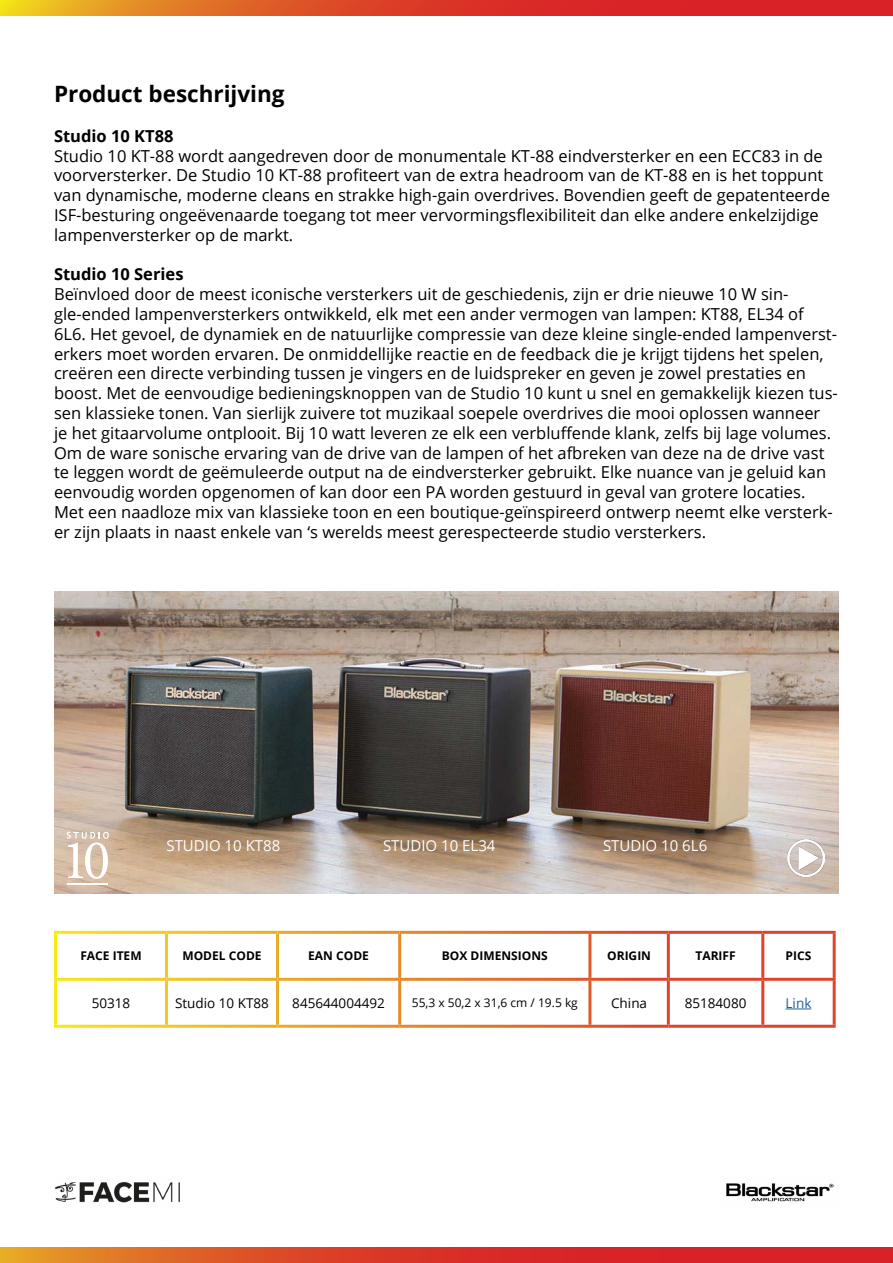
<style>
.page{position:relative;width:893px;height:1263px;background:#fff}
.page>*{position:absolute;margin:0;border:0;box-sizing:border-box;transform-origin:0 0}
.t1{font:700 22.5px "Open Sans";color:#000}
.t2{font:16.5px/19.8px "Open Sans";color:#000}
.t3{font:700 16.5px "Open Sans";color:#000}
.t4{font:15px "Open Sans";color:#fff}
.t5{font:13.5px "Open Sans";color:#000}
.t6{font:13.5px "Open Sans";color:#215e9e}
.t7{font:700 12px "Open Sans";color:#000}
.t8{font:12px "Open Sans";color:#000}
</style>
<div class="page">
<svg style="left:0;top:0;width:893px;height:16px;background:#dd4d26"></svg>
<img style="left:726px;top:1183px;width:108px;height:19px">
<svg style="left:0;top:1247px;width:893px;height:16px;background:#db4126"></svg>
<img style="left:55px;top:1181px;width:125px;height:22px">
<svg style="left:786px;top:1008px;width:25px;height:1px"></svg>
<img style="left:54px;top:592px;width:785px;height:302px">
<hr style="left:68px;top:883px;width:40px;height:2px;background:#fff">
<svg style="left:67px;top:832px;width:42px;height:47px"></svg>
<img style="left:788px;top:840px;width:36px;height:37px">
<h1 class="t1" style="left:54px;top:78px;width:232px">Product beschrijving</h1>
<p class="t3" style="left:54px;top:124px;width:121px">Studio 10 KT88</p>
<p class="t2" style="left:54px;top:145px;width:777px">Studio 10 KT-88 wordt aangedreven door de monumentale KT-88 eindversterker en een ECC83 in de voorversterker. De Studio 10 KT-88 profiteert van de extra headroom van de KT-88 en is het toppunt van dynamische, moderne cleans en strakke high-gain overdrives. Bovendien geeft de gepatenteerde ISF-besturing ongeëvenaarde toegang tot meer vervormingsflexibiliteit dan elke andere enkelzijdige lampenversterker op de markt.</p>
<p class="t3" style="left:54px;top:263px;width:131px">Studio 10 Series</p>
<p class="t2" style="left:54px;top:284px;width:785px">Beïnvloed door de meest iconische versterkers uit de geschiedenis, zijn er drie nieuwe 10 W sin&shy;gle-ended lampenversterkers ontwikkeld, elk met een ander vermogen van lampen: KT88, EL34 of 6L6. Het gevoel, de dynamiek en de natuurlijke compressie van deze kleine single-ended lampenverst&shy;erkers moet worden ervaren. De onmiddellijke reactie en de feedback die je krijgt tijdens het spelen, creëren een directe verbinding tussen je vingers en de luidspreker en geven je zowel prestaties en boost. Met de eenvoudige bedieningsknoppen van de Studio 10 kunt u snel en gemakkelijk kiezen tus&shy;sen klassieke tonen. Van sierlijk zuivere tot muzikaal soepele overdrives die mooi oplossen wanneer je het gitaarvolume ontplooit. Bij 10 watt leveren ze elk een verbluffende klank, zelfs bij lage volumes.<br>Om de ware sonische ervaring van de drive van de lampen of het afbreken van deze na de drive vast te leggen wordt de geëmuleerde output na de eindversterker gebruikt. Elke nuance van je geluid kan eenvoudig worden opgenomen of kan door een PA worden gestuurd in geval van grotere locaties.<br>Met een naadloze mix van klassieke toon en een boutique-geïnspireerd ontwerp neemt elke versterk&shy;er zijn plaats in naast enkele van ‘s werelds meest gerespecteerde studio versterkers.</p>
<p class="t4" style="left:166px;top:836px;width:115px">STUDIO 10 KT88</p>
<p class="t4" style="left:383px;top:836px;width:114px">STUDIO 10 EL34</p>
<p class="t4" style="left:603px;top:836px;width:106px">STUDIO 10 6L6</p>
<p class="t7" style="left:80px;top:947px;width:63px">FACE ITEM</p>
<p class="t7" style="left:182px;top:947px;width:81px">MODEL CODE</p>
<p class="t7" style="left:308px;top:947px;width:62px">EAN CODE</p>
<p class="t7" style="left:442px;top:947px;width:107px">BOX DIMENSIONS</p>
<p class="t7" style="left:607px;top:947px;width:45px">ORIGIN</p>
<p class="t7" style="left:695px;top:947px;width:42px">TARIFF</p>
<p class="t7" style="left:786px;top:947px;width:27px">PICS</p>
<p class="t5" style="left:92px;top:994px;width:40px">50318</p>
<p class="t5" style="left:175px;top:994px;width:95px">Studio 10 KT88</p>
<p class="t5" style="left:292px;top:994px;width:94px">845644004492</p>
<p class="t8" style="left:412px;top:995px;width:168px">55,3 x 50,2 x 31,6 cm / 19.5 kg</p>
<p class="t5" style="left:611px;top:994px;width:38px">China</p>
<p class="t5" style="left:685px;top:994px;width:63px">85184080</p>
<p class="t6" style="left:786px;top:994px;width:27px">Link</p>
</div>
